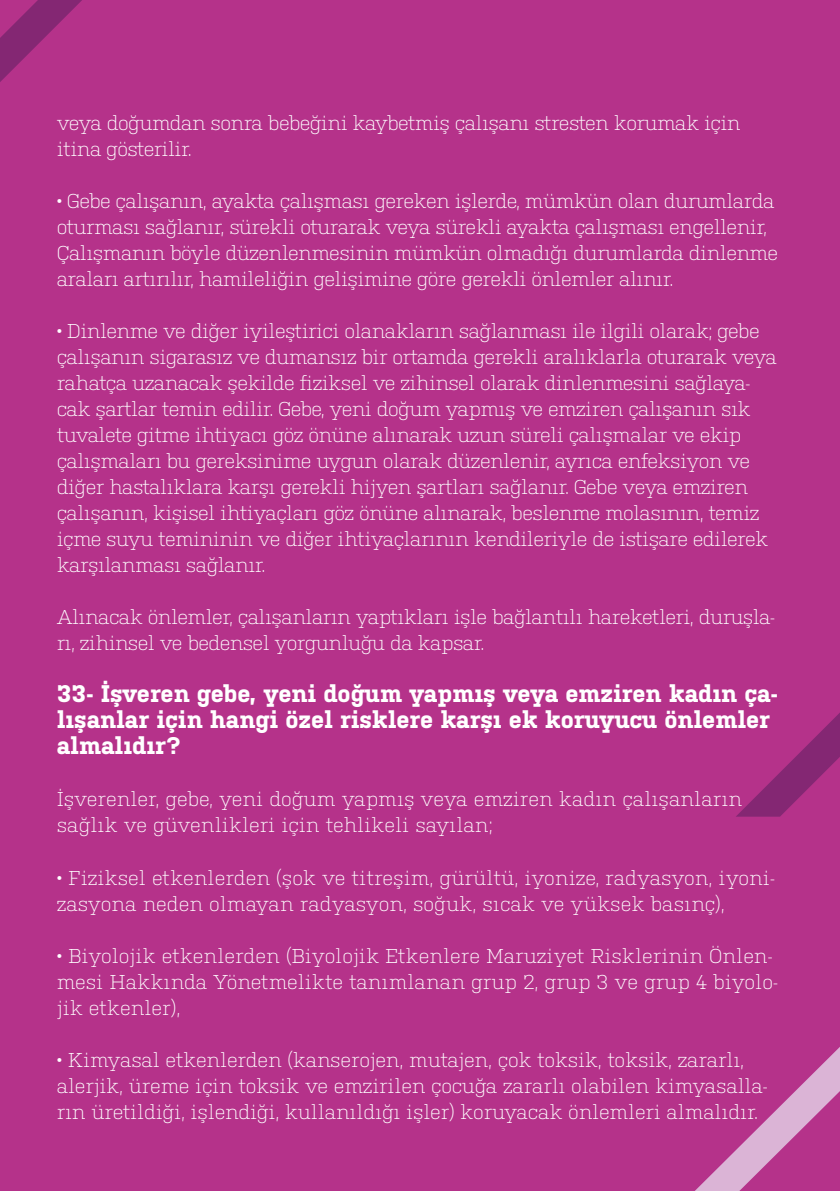
<style>
.page{position:relative;width:840px;height:1191px;background:#fff}
.page>*{position:absolute;margin:0;border:0;box-sizing:border-box;transform-origin:0 0}
.t1{font:700 24px/26px "Kulturista";color:#fff}
.t2{font:300 20px/26px "Kulturista";letter-spacing:-.03em;color:#fff}
.t3{font:300 20px/26px "Kulturista";color:#fff}
.t4{font:300 20px/26px "Kulturista";letter-spacing:-.01em;color:#fff}
</style>
<div class="page">
<div style="left:0;top:0;width:839px;height:1191px;background:#b5328a"></div>
<svg style="left:695px;top:1048px;width:144px;height:143px"></svg>
<svg style="left:736px;top:714px;width:103px;height:102px"></svg>
<svg style="left:0;top:0;width:82px;height:82px"></svg>
<p class="t2" style="left:57px;top:109px;width:685px">veya doğumdan sonra bebeğini kaybetmiş çalışanı stresten korumak için itina gösterilir.</p>
<p class="t2" style="left:57px;top:187px;width:722px">• Gebe çalışanın, ayakta çalışması gereken işlerde, mümkün olan durumlarda oturması sağlanır, sürekli oturarak veya sürekli ayakta çalışması engellenir, Çalışmanın böyle düzenlenmesinin mümkün olmadığı durumlarda dinlenme araları artırılır, hamileliğin gelişimine göre gerekli önlemler alınır.</p>
<p class="t2" style="left:57px;top:317px;width:721px">• Dinlenme ve diğer iyileştirici olanakların sağlanması ile ilgili olarak; gebe çalışanın sigarasız ve dumansız bir ortamda gerekli aralıklarla oturarak veya rahatça uzanacak şekilde fiziksel ve zihinsel olarak dinlenmesini sağlaya&shy;cak şartlar temin edilir. Gebe, yeni doğum yapmış ve emziren çalışanın sık tuvalete gitme ihtiyacı göz önüne alınarak uzun süreli çalışmalar ve ekip çalışmaları bu gereksinime uygun olarak düzenlenir, ayrıca enfeksiyon ve diğer hastalıklara karşı gerekli hijyen şartları sağlanır. Gebe veya emziren çalışanın, kişisel ihtiyaçları göz önüne alınarak, beslenme molasının, temiz içme suyu temininin ve diğer ihtiyaçlarının kendileriyle de istişare edilerek karşılanması sağlanır.</p>
<p class="t2" style="left:57px;top:603px;width:719px">Alınacak önlemler, çalışanların yaptıkları işle bağlantılı hareketleri, duruşla&shy;rı, zihinsel ve bedensel yorgunluğu da kapsar.</p>
<p class="t1" style="left:57px;top:681px;width:722px">33- İşveren gebe, yeni doğum yapmış veya emziren kadın ça&shy;lışanlar için hangi özel risklere karşı ek koruyucu önlemler almalıdır?</p>
<p class="t3" style="left:57px;top:785px;width:686px">İşverenler, gebe, yeni doğum yapmış veya emziren kadın çalışanların sağlık ve güvenlikleri için tehlikeli sayılan;</p>
<p class="t3" style="left:57px;top:863px;width:719px">• Fiziksel etkenlerden (şok ve titreşim, gürültü, iyonize, radyasyon, iyoni&shy;zasyona neden olmayan radyasyon, soğuk, sıcak ve yüksek basınç),</p>
<p class="t3" style="left:57px;top:941px;width:722px">• Biyolojik etkenlerden (Biyolojik Etkenlere Maruziyet Risklerinin Önlen&shy;mesi Hakkında Yönetmelikte tanımlanan grup 2, grup 3 ve grup 4 biyolo&shy;jik etkenler),</p>
<p class="t4" style="left:57px;top:1045px;width:712px">• Kimyasal etkenlerden (kanserojen, mutajen, çok toksik, toksik, zararlı, alerjik, üreme için toksik ve emzirilen çocuğa zararlı olabilen kimyasalla&shy;rın üretildiği, işlendiği, kullanıldığı işler) koruyacak önlemleri almalıdır.</p>
</div>
